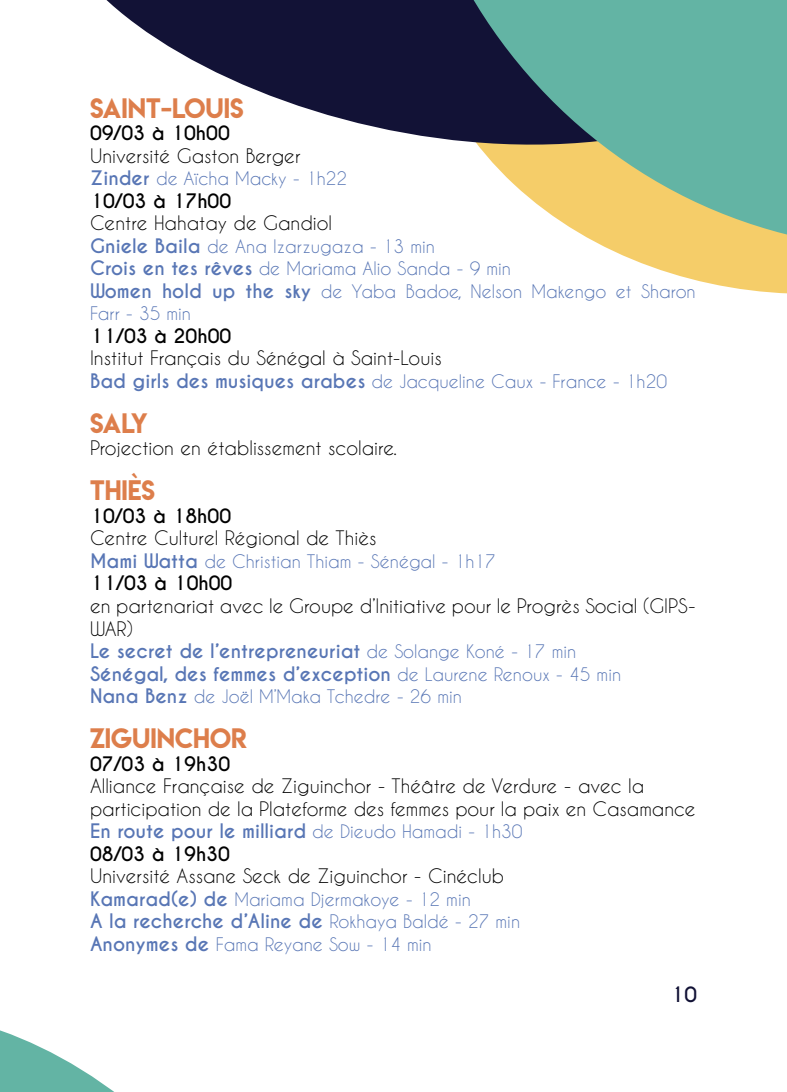
<style>
.page{position:relative;width:787px;height:1092px;background:#fff}
.page>*{position:absolute;margin:0;border:0;box-sizing:border-box;transform-origin:0 0}
.t1{font:25px "Lemon Milk";color:#dd7e4b}
.t2{font:700 20px "Caviar Dreams";color:#111135}
.t3{font:18.75px/22.5px "Caviar Dreams";color:#000}
.t4{font:700 18.75px "Caviar Dreams";color:#000}
.t5{font:700 18.75px "Caviar Dreams";color:#5876b5}
.t6{font:17.5px/22.5px "Caviar Dreams";color:#5876b5}
.s1{font-weight:700;font-size:18.75px}
.s2{font-weight:700;color:#5876b5}
.s3{font-size:17.5px;color:#5876b5}
.s4{font-weight:700}
.s5{font-weight:400;font-size:17.5px}
</style>
<div class="page">
<svg style="left:0;top:1030px;width:113px;height:61px;fill:#63b4a4"></svg>
<svg style="left:661px;top:270px;width:126px;height:24px;fill:#f5cd69"></svg>
<svg style="left:106px;top:0;width:681px;height:270px"></svg>
<svg style="left:413px;top:0;width:374px;height:268px;fill:#63b4a4"></svg>
<h1 class="t1" style="left:90px;top:90px;width:155px">SAINT-LOUIS</h1>
<p class="t4" style="left:90px;top:122px;width:141px">09/03 à 10h00</p>
<p class="t3" style="left:90px;top:144px;width:212px">Université Gaston Berger</p>
<p class="t6" style="left:90px;top:167px;width:258px"><span class="s1">Zinder</span> de Aïcha Macky - 1h22</p>
<p class="t4" style="left:90px;top:189px;width:143px">10/03 à 17h00</p>
<p class="t3" style="left:90px;top:211px;width:243px">Centre Hahatay de Gandiol</p>
<p class="t6" style="left:90px;top:234px;width:607px"><span class="s1">Gniele Baila</span> de Ana Izarzugaza - 13 min<br><span class="s1">Crois en tes rêves</span> de Mariama Alio Sanda - 9 min<br><span class="s1">Women hold up the sky</span> de Yaba Badoe, Nelson Makengo et Sharon Farr - 35 min</p>
<p class="t4" style="left:90px;top:324px;width:143px">11/03 à 20h00</p>
<p class="t3" style="left:90px;top:346px;width:353px">Institut Français du Sénégal à Saint-Louis</p>
<p class="t6" style="left:90px;top:369px;width:578px"><span class="s1">Bad girls des musiques arabes</span> de Jacqueline Caux - France - 1h20</p>
<h1 class="t1" style="left:90px;top:405px;width:59px">SALY</h1>
<p class="t3" style="left:90px;top:436px;width:308px">Projection en établissement scolaire.</p>
<h1 class="t1" style="left:90px;top:472px;width:67px">THIÈS</h1>
<p class="t4" style="left:90px;top:504px;width:143px">10/03 à 18h00</p>
<p class="t3" style="left:90px;top:526px;width:288px">Centre Culturel Régional de Thiès</p>
<p class="t6" style="left:90px;top:549px;width:407px"><span class="s1">Mami Watta</span> de Christian Thiam - Sénégal - 1h17</p>
<p class="t4" style="left:90px;top:572px;width:144px">11/03 à 10h00</p>
<p class="t3" style="left:90px;top:594px;width:607px">en partenariat avec le Groupe d’Initiative pour le Progrès Social (GIPS-WAR)<br><span class="s2">Le secret de l’entrepreneuriat</span> <span class="s3">de Solange Koné - 17 min<br></span><span class="s2">Sénégal, des femmes d’exception</span> <span class="s3">de Laurene Renoux - 45 min</span></p>
<p class="t6" style="left:90px;top:684px;width:373px"><span class="s1">Nana Benz</span> de Joël M’Maka Tchedre - 26 min</p>
<h1 class="t1" style="left:90px;top:720px;width:159px">ZIGUINCHOR</h1>
<p class="t4" style="left:90px;top:752px;width:142px">07/03 à 19h30</p>
<p class="t3" style="left:90px;top:774px;width:607px">Alliance Française de Ziguinchor - Théâtre de Verdure - avec la participation de la Plateforme des femmes pour la paix en Casamance <span class="s2">En route pour le milliard</span> <span class="s3">de Dieudo Hamadi - 1h30<br></span><span class="s4">08/03 à 19h30</span></p>
<p class="t3" style="left:90px;top:864px;width:415px">Université Assane Seck de Ziguinchor - Cinéclub</p>
<p class="t6" style="left:90px;top:887px;width:382px"><span class="s1">Kamarad(e) de</span> Mariama Djermakoye - 12 min</p>
<p class="t5" style="left:90px;top:909px;width:431px">A la recherche d’Aline de <span class="s5">Rokhaya Baldé - 27 min</span></p>
<p class="t6" style="left:90px;top:932px;width:343px"><span class="s1">Anonymes de</span> Fama Reyane Sow - 14 min</p>
<p class="t2" style="left:670px;top:982px;width:28px">10</p>
</div>
